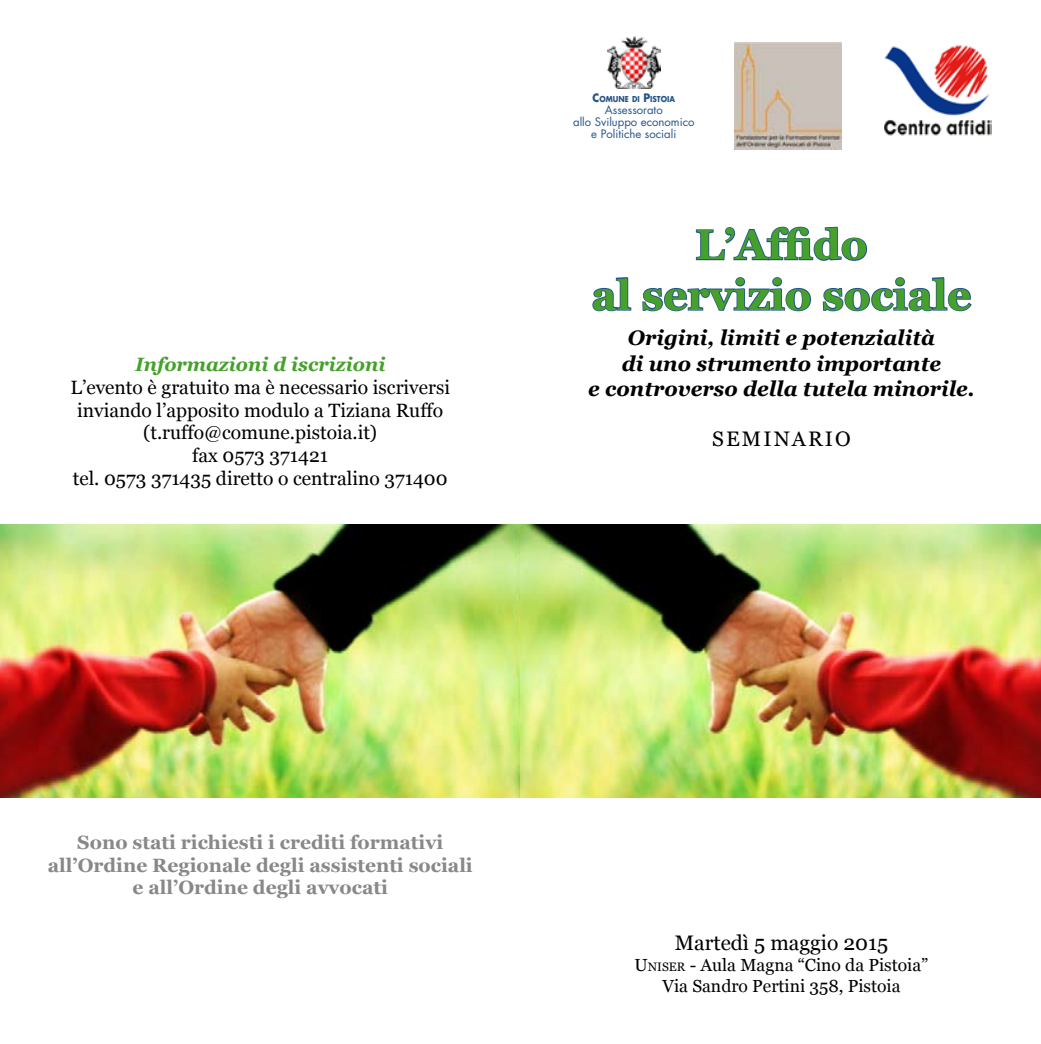
<style>
.page{position:relative;width:1041px;height:1044px;background:#fff}
.page>*{position:absolute;margin:0;border:0;box-sizing:border-box;transform-origin:0 0}
.t1{font:700 42px/50.4px "Georgia";color:#45a12b;text-align:center}
.t2{font:italic 700 21px/25.2px "Georgia";color:#000;text-align:center}
.t3{font:21px "Georgia";color:#000}
.t4{font:21px "Georgia";letter-spacing:.1em;color:#000}
.t5{font:19.25px/22.8px "Georgia";color:#000;text-align:center}
.t6{font:700 19.25px/22.8px "Georgia";color:#87888a;text-align:center}
.t7{font:italic 700 19.25px "Georgia";color:#45a12b}
.t8{font:17.5px/21px "Georgia";color:#000;text-align:center}
.t9{font:11.38px/12.1px "Futura";color:#255489;text-align:center}
.t10{font:700 7.88px "Futura";color:#255489;scale:.9 1}
.s1{font-size:11.38px}
.s2{font-style:inherit}
.s3{font-size:12.25px}
</style>
<div class="page">
<img style="left:884px;top:45px;width:106px;height:91px">
<img style="left:734px;top:43px;width:107px;height:106px">
<div style="left:606px;top:37px;width:54px;height:64px;background:#fffef8"></div>
<img style="left:607px;top:37px;width:53px;height:51px">
<div style="left:571px;top:93px;width:124px;height:53px;background:#fff"></div>
<svg style="left:695px;top:226px;width:172px;height:35px"></svg>
<svg style="left:592px;top:277px;width:40px;height:35px"></svg>
<svg style="left:642px;top:277px;width:170px;height:35px"></svg>
<svg style="left:822px;top:277px;width:150px;height:35px"></svg>
<img style="left:0;top:524px;width:1040px;height:274px">
<p class="t7" style="left:135px;top:353px;width:252px">Informazioni d iscrizioni</p>
<p class="t5" style="left:70px;top:376px;width:381px">L’evento è gratuito ma è necessario iscriversi inviando l’apposito modulo a Tiziana Ruffo (t.ruffo@comune.pistoia.it)<br>fax 0573 371421<br>tel. 0573 371435 diretto o centralino 371400</p>
<p class="t10" style="left:592px;top:93px;width:93px"><span class="s1">C</span>OMUNE DI <span class="s1">P</span>ISTOIA</p>
<p class="t9" style="left:573px;top:104px;width:123px">Assessorato<br>allo Sviluppo economico e Politiche sociali</p>
<h1 class="t1" style="left:591px;top:220px;width:381px">L’Affido<br>al servizio sociale</h1>
<p class="t2" style="left:588px;top:326px;width:388px">Origini, limiti e potenzialità<br>di uno strumento importante<br>e controverso della tutela minorile.</p>
<p class="t4" style="left:712px;top:427px;width:140px">SEMINARIO</p>
<p class="t6" style="left:48px;top:831px;width:426px">Sono stati richiesti i crediti formativi all’Ordine Regionale degli assistenti sociali e all’Ordine degli avvocati</p>
<p class="t3" style="left:674px;top:931px;width:215px">Martedì 5 maggio 2015</p>
<p class="t8" style="left:634px;top:955px;width:295px"><span class="s2">U</span><span class="s3">NISER</span> - Aula Magna “Cino da Pistoia”<br>Via Sandro Pertini 358, Pistoia</p>
</div>
